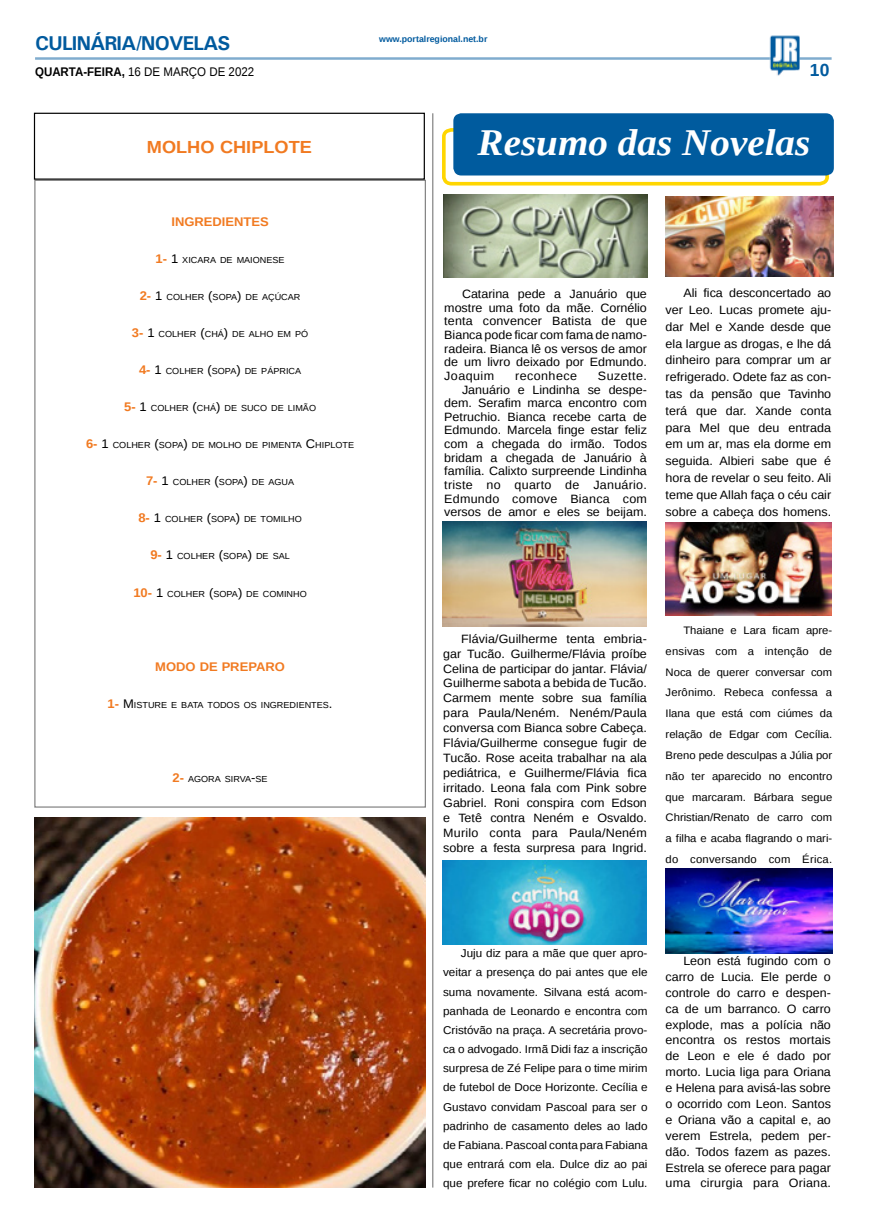
<style>
.page{position:relative;width:869px;height:1223px;background:#fff}
.page>*{position:absolute;margin:0;border:0;box-sizing:border-box;transform-origin:0 0}
.TÍTULO{font:italic 700 37.62px "Liberation Serif";color:#fff;scale:1.04 1}
.TITULO_PG{font:700 20px "Univers";letter-spacing:-.04em;color:#005a9e}
.TÍTULO-2{font:700 17.5px "Liberation Sans";color:#f17a21;scale:1.04 1}
.TÍTULO-3{font:700 17.5px "Liberation Sans";color:#005a9e}
.DATA_PG{font:12.5px "Liberation Sans";color:#000;scale:.92 1}
.MATÉRIA{font:700 12.5px "Liberation Sans";color:#f17a21;scale:1.04 1}
.MATÉRIA-2{font:12px/13.6px "Liberation Sans";color:#000;text-align:justify;scale:1.04 1}
.MATÉRIA-3{font:12px "Liberation Sans";letter-spacing:.035em;color:#000;scale:1.04 1}
.MATÉRIA-4{font:11.25px/19.1px "Liberation Sans";color:#000;text-align:justify;scale:1.04 1}
.MATÉRIA-5{font:10.88px/20.9px "Liberation Sans";color:#000;text-align:justify;scale:1.04 1}
.MATÉRIA-6{font:8.75px "Liberation Sans";color:#000101;scale:1.04 1}
.DATA_PG-2{font:700 8.75px "Liberation Sans";color:#005a9e}
.s1{font-weight:700}
.s2{font-weight:700;font-size:12.5px;color:#f17a21}
.s3{font-size:12.5px}
</style>
<div class="page">
<hr style="left:35px;top:57px;width:796px;height:3px;background:#005a9e">
<img style="left:769px;top:36px;width:30px;height:40px">
<hr style="left:432px;top:113px;width:1px;height:1074px;background:#000">
<svg style="left:442px;top:128px;width:388px;height:58px"></svg>
<div style="left:453px;top:113px;width:380px;height:62px;background:#005b9e;border-radius:8px"></div>
<img style="left:665px;top:523px;width:165px;height:92px">
<img style="left:442px;top:521px;width:204px;height:105px">
<div style="left:34px;top:113px;width:390px;height:67px;border:1px solid #000"></div>
<img style="left:443px;top:195px;width:203px;height:83px">
<img style="left:442px;top:861px;width:204px;height:83px">
<img style="left:665px;top:196px;width:167px;height:80px">
<img style="left:665px;top:868px;width:166px;height:86px">
<img style="left:34px;top:817px;width:392px;height:370px">
<p class="TITULO_PG" style="left:35px;top:31px;width:197px">CULINÁRIA/NOVELAS</p>
<p class="DATA_PG" style="left:35px;top:65px;width:240px"><span class="s1">QUARTA-FEIRA,</span> 16 DE MARÇO DE 2022</p>
<p class="TÍTULO-2" style="left:147px;top:134px;width:160px">MOLHO CHIPLOTE</p>
<p class="MATÉRIA" style="left:171px;top:213px;width:95px">INGREDIENTES</p>
<p class="MATÉRIA-6" style="left:155px;top:255px;width:125px"><span class="s2">1-</span> <span class="s3">1</span> XICARA DE MAIONESE</p>
<p class="MATÉRIA-6" style="left:140px;top:292px;width:156px"><span class="s2">2-</span> <span class="s3">1</span> COLHER <span class="s3">(</span>SOPA<span class="s3">)</span> DE AÇÚCAR</p>
<p class="MATÉRIA-6" style="left:132px;top:329px;width:171px"><span class="s2">3-</span> <span class="s3">1</span> COLHER <span class="s3">(</span>CHÁ<span class="s3">)</span> DE ALHO EM PÓ</p>
<p class="MATÉRIA-6" style="left:139px;top:366px;width:157px"><span class="s2">4-</span> <span class="s3">1</span> COLHER <span class="s3">(</span>SOPA<span class="s3">)</span> DE PÁPRICA</p>
<p class="MATÉRIA-6" style="left:124px;top:403px;width:186px"><span class="s2">5-</span> <span class="s3">1</span> COLHER <span class="s3">(</span>CHÁ<span class="s3">)</span> DE SUCO DE LIMÃO</p>
<p class="MATÉRIA-6" style="left:86px;top:440px;width:259px"><span class="s2">6-</span> <span class="s3">1</span> COLHER <span class="s3">(</span>SOPA<span class="s3">)</span> DE MOLHO DE PIMENTA <span class="s3">C</span>HIPLOTE</p>
<p class="MATÉRIA-6" style="left:146px;top:477px;width:144px"><span class="s2">7-</span> <span class="s3">1</span> COLHER <span class="s3">(</span>SOPA<span class="s3">)</span> DE AGUA</p>
<p class="MATÉRIA-6" style="left:138px;top:514px;width:159px"><span class="s2">8-</span> <span class="s3">1</span> COLHER <span class="s3">(</span>SOPA<span class="s3">)</span> DE TOMILHO</p>
<p class="MATÉRIA-6" style="left:150px;top:551px;width:135px"><span class="s2">9-</span> <span class="s3">1</span> COLHER <span class="s3">(</span>SOPA<span class="s3">)</span> DE SAL</p>
<p class="MATÉRIA-6" style="left:133px;top:588px;width:168px"><span class="s2">10-</span> <span class="s3">1</span> COLHER <span class="s3">(</span>SOPA<span class="s3">)</span> DE COMINHO</p>
<p class="MATÉRIA" style="left:155px;top:657px;width:126px">MODO DE PREPARO</p>
<p class="MATÉRIA-6" style="left:108px;top:699px;width:218px"><span class="s2">1-</span> <span class="s3">M</span> ISTURE E BATA TODOS OS INGREDIENTES<span class="s3">.</span></p>
<p class="MATÉRIA-6" style="left:172px;top:774px;width:93px"><span class="s2">2-</span> AGORA SIRVA<span class="s3">-</span>SE</p>
<p class="DATA_PG-2" style="left:379px;top:33px;width:110px">www.portalregional.net.br</p>
<p class="TÍTULO-3" style="left:809px;top:58px;width:21px">10</p>
<p class="TÍTULO" style="left:477px;top:118px;width:321px">Resumo das Novelas</p>
<p class="MATÉRIA-2" style="left:444px;top:288px;width:196px;text-indent:18px">Catarina pede a Januário que mostre uma foto da mãe. Cornélio tenta convencer Batista de que Bianca pode ficar com fama de namo&shy;radeira. Bianca lê os versos de amor de um livro deixado por Edmundo.<br>Joaquim</p>
<p class="MATÉRIA-3" style="left:515px;top:369px;width:61px">reconhece</p>
<p class="MATÉRIA-3" style="left:597px;top:369px;width:49px">Suzette.</p>
<p class="MATÉRIA-2" style="left:444px;top:383px;width:196px;text-indent:18px">Januário e Lindinha se despe&shy;dem. Serafim marca encontro com Petruchio. Bianca recebe carta de Edmundo. Marcela finge estar feliz com a chegada do irmão. Todos bridam a chegada de Januário à família. Calixto surpreende Lindinha triste no quarto de Januário.<br>Edmundo comove Bianca com versos de amor e eles se beijam.</p>
<p class="MATÉRIA-2" style="left:665px;top:285px;width:161px;line-height:16.8px;text-indent:18px">Ali fica desconcertado ao ver Leo. Lucas promete aju&shy;dar Mel e Xande desde que ela largue as drogas, e lhe dá dinheiro para comprar um ar refrigerado. Odete faz as con&shy;tas da pensão que Tavinho terá que dar. Xande conta para Mel que deu entrada em um ar, mas ela dorme em seguida. Albieri sabe que é hora de revelar o seu feito. Ali teme que Allah faça o céu cair sobre a cabeça dos homens.</p>
<p class="MATÉRIA-2" style="left:443px;top:631px;width:197px;line-height:15px;text-indent:18px">Flávia/Guilherme tenta embria&shy;gar Tucão. Guilherme/Flávia proíbe Celina de participar do jantar. Flávia/ Guilherme sabota a bebida de Tucão.<br>Carmem mente sobre sua família para Paula/Neném. Neném/Paula conversa com Bianca sobre Cabeça.<br>Flávia/Guilherme consegue fugir de Tucão. Rose aceita trabalhar na ala pediátrica, e Guilherme/Flávia fica irritado. Leona fala com Pink sobre Gabriel. Roni conspira com Edson e Tetê contra Neném e Osvaldo.<br>Murilo conta para Paula/Neném sobre a festa surpresa para Ingrid.</p>
<p class="MATÉRIA-5" style="left:665px;top:620px;width:162px;text-indent:18px">Thaiane e Lara ficam apre&shy;ensivas com a intenção de Noca de querer conversar com Jerônimo. Rebeca confessa a Ilana que está com ciúmes da relação de Edgar com Cecília.<br>Breno pede desculpas a Júlia por não ter aparecido no encontro que marcaram. Bárbara segue Christian/Renato de carro com a filha e acaba flagrando o mari&shy;do conversando com Érica.</p>
<p class="MATÉRIA-4" style="left:443px;top:944px;width:198px;text-indent:18px">Juju diz para a mãe que quer apro&shy;veitar a presença do pai antes que ele suma novamente. Silvana está acom&shy;panhada de Leonardo e encontra com Cristóvão na praça. A secretária provo&shy;ca o advogado. Irmã Didi faz a inscrição surpresa de Zé Felipe para o time mirim de futebol de Doce Horizonte. Cecília e Gustavo convidam Pascoal para ser o padrinho de casamento deles ao lado de Fabiana. Pascoal conta para Fabiana que entrará com ela. Dulce diz ao pai que prefere ficar no colégio com Lulu.</p>
<p class="MATÉRIA-2" style="left:665px;top:953px;width:160px;line-height:15.9px;text-indent:18px">Leon está fugindo com o carro de Lucia. Ele perde o controle do carro e despen&shy;ca de um barranco. O carro explode, mas a polícia não encontra os restos mortais de Leon e ele é dado por morto. Lucia liga para Oriana e Helena para avisá-las sobre o ocorrido com Leon. Santos e Oriana vão a capital e, ao verem Estrela, pedem per&shy;dão. Todos fazem as pazes.<br>Estrela se oferece para pagar uma cirurgia para Oriana.</p>
</div>
